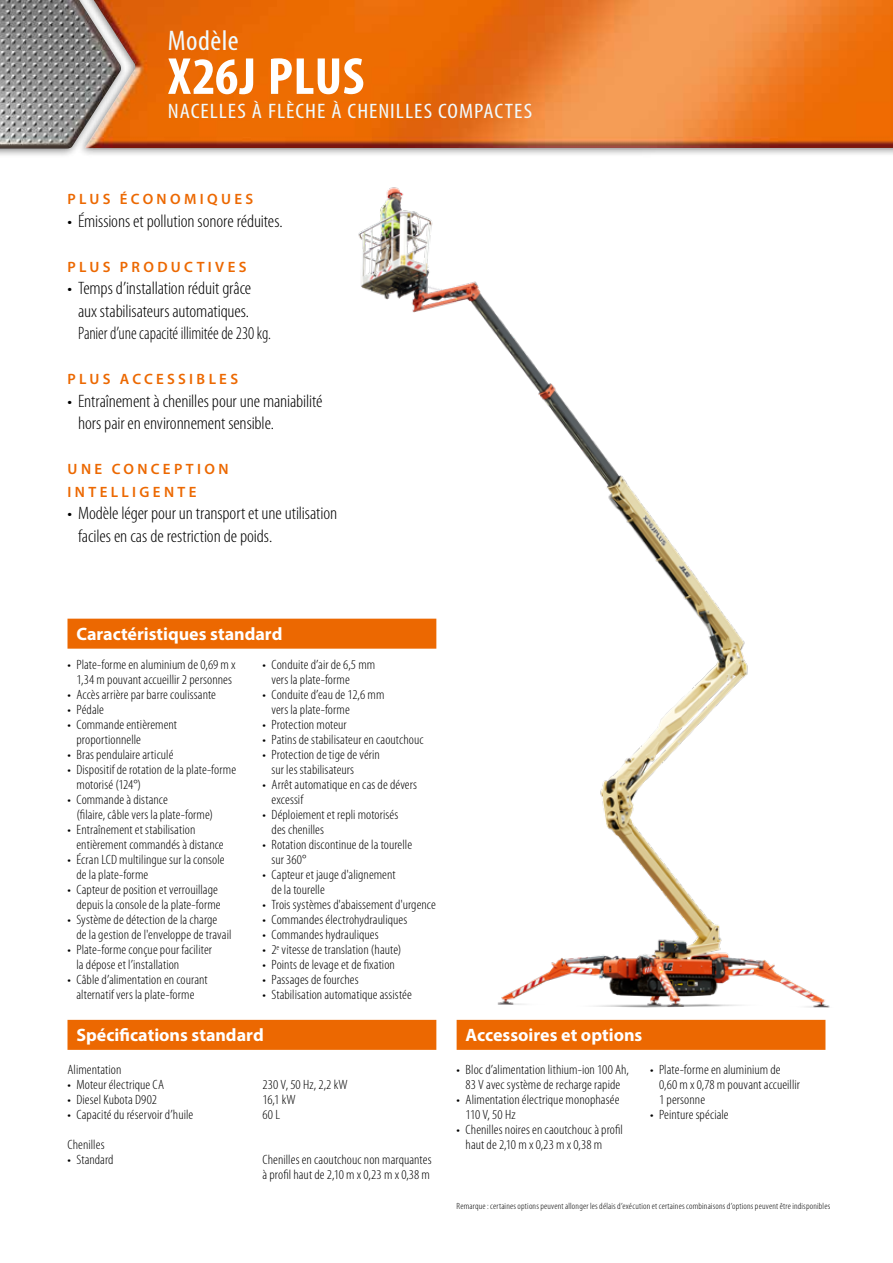
<style>
.page{position:relative;width:893px;height:1263px;background:#fff}
.page>*{position:absolute;margin:0;border:0;box-sizing:border-box;transform-origin:0 0}
.t1{font:700 condensed 52.5px "Myriad Pro";letter-spacing:.01em;color:#fff;scale:1.05 1}
.t2{font:condensed 28.5px "Myriad Pro";letter-spacing:.015em;color:#f0fbff;scale:1.05 1}
.t3{font:condensed 21px "Myriad Pro";letter-spacing:.04em;color:#f0fbff;scale:1.12 1}
.t4{font:300 condensed 18px/22.5px "Myriad Pro";letter-spacing:-.005em;color:#000;scale:1.07 1}
.t5{font:700 18px "Myriad Pro";color:#fff}
.t6{font:600 15px/22.5px "Myriad Pro";letter-spacing:.225em;color:#ec6801}
.t7{font:300 condensed 13.5px/15px "Myriad Pro";letter-spacing:.005em;color:#000;scale:1.07 1}
.t8{font:300 condensed 9px "Myriad Pro";letter-spacing:.02em;color:#000;scale:1.07 1}
</style>
<div class="page">
<img style="left:128px;top:0;width:765px;height:148px">
<div style="left:0;top:0;width:128px;height:158px;background:#000;opacity:.5"></div>
<img style="left:0;top:0;width:121px;height:149px">
<img style="left:280px;top:115px;width:580px;height:935px">
<div style="left:68px;top:1020px;width:368px;height:30px;background:#ec6801"></div>
<div style="left:457px;top:1020px;width:368px;height:30px;background:#ec6801"></div>
<div style="left:68px;top:619px;width:368px;height:30px;background:#ec6801"></div>
<h2 class="t2" style="left:168px;top:24px;width:69px">Modèle</h2>
<h1 class="t1" style="left:168px;top:44px;width:188px">X26J PLUS</h1>
<h3 class="t3" style="left:168px;top:98px;width:327px">NACELLES À FLÈCHE À CHENILLES COMPACTES</h3>
<p class="t6" style="left:68px;top:187px;width:187px">PLUS ÉCONOMIQUES</p>
<h3 class="t4" style="left:68px;top:209px;width:203px">• Émissions et pollution sonore réduites.</h3>
<p class="t6" style="left:68px;top:255px;width:180px">PLUS PRODUCTIVES</p>
<h3 class="t4" style="left:78px;top:277px;width:182px;text-indent:-10px">• Temps d’installation réduit grâce aux stabilisateurs automatiques.<br>Panier d’une capacité illimitée de 230 kg.</h3>
<p class="t6" style="left:68px;top:367px;width:172px">PLUS ACCESSIBLES</p>
<h3 class="t4" style="left:78px;top:389px;width:230px;text-indent:-10px">• Entraînement à chenilles pour une maniabilité hors pair en environnement sensible.</h3>
<p class="t6" style="left:68px;top:457px;width:162px">UNE CONCEPTION<br>INTELLIGENTE</p>
<h3 class="t4" style="left:78px;top:502px;width:244px;text-indent:-10px">• Modèle léger pour un transport et une utilisation faciles en cas de restriction de poids.</h3>
<h3 class="t5" style="left:76px;top:622px;width:207px">Caractéristiques standard</h3>
<p class="t7" style="left:68px;top:657px;width:159px;text-align:center">• Plate-forme en aluminium de 0,69 m x<br>1,34 m pouvant accueillir 2 personnes</p>
<p class="t7" style="left:68px;top:687px;width:140px">• Accès arrière par barre coulissante</p>
<p class="t7" style="left:68px;top:702px;width:36px">• Pédale</p>
<p class="t7" style="left:76px;top:717px;width:95px;text-indent:-9px">• Commande entièrement proportionnelle</p>
<p class="t7" style="left:68px;top:747px;width:101px">• Bras pendulaire articulé</p>
<p class="t7" style="left:76px;top:762px;width:151px;text-indent:-9px">• Dispositif de rotation de la plate-forme motorisé (124°)</p>
<p class="t7" style="left:77px;top:792px;width:129px;text-indent:-9px">• Commande à distance<br>(filaire, câble vers la plate-forme)</p>
<p class="t7" style="left:77px;top:822px;width:139px;text-indent:-9px">• Entraînement et stabilisation entièrement commandés à distance</p>
<p class="t7" style="left:77px;top:852px;width:140px;text-indent:-9px">• Écran LCD multilingue sur la console de la plate-forme</p>
<p class="t7" style="left:68px;top:882px;width:145px;text-align:right">• Capteur de position et verrouillage depuis la console de la plate-forme</p>
<p class="t7" style="left:77px;top:912px;width:146px;text-indent:-9px">• Système de détection de la charge<br>de la gestion de l'enveloppe de travail</p>
<p class="t7" style="left:77px;top:942px;width:128px;text-indent:-9px">• Plate-forme conçue pour faciliter la dépose et l’installation</p>
<p class="t7" style="left:68px;top:972px;width:133px;text-align:center">• Câble d’alimentation en courant alternatif vers la plate-forme</p>
<p class="t7" style="left:272px;top:657px;width:98px;text-indent:-9px">• Conduite d’air de 6,5 mm vers la plate-forme</p>
<p class="t7" style="left:272px;top:687px;width:107px;text-indent:-9px">• Conduite d’eau de 12,6 mm vers la plate-forme</p>
<p class="t7" style="left:263px;top:717px;width:80px">• Protection moteur</p>
<p class="t7" style="left:263px;top:732px;width:152px">• Patins de stabilisateur en caoutchouc</p>
<p class="t7" style="left:272px;top:747px;width:103px;text-indent:-9px">• Protection de tige de vérin sur les stabilisateurs</p>
<p class="t7" style="left:272px;top:777px;width:137px;text-indent:-9px">• Arrêt automatique en cas de dévers excessif</p>
<p class="t7" style="left:272px;top:807px;width:120px;text-indent:-9px">• Déploiement et repli motorisés des chenilles</p>
<p class="t7" style="left:272px;top:837px;width:133px;text-indent:-9px">• Rotation discontinue de la tourelle sur 360°</p>
<p class="t7" style="left:272px;top:867px;width:117px;text-indent:-9px">• Capteur et jauge d'alignement de la tourelle</p>
<p class="t7" style="left:263px;top:897px;width:163px">• Trois systèmes d'abaissement d'urgence</p>
<p class="t7" style="left:263px;top:912px;width:137px">• Commandes électrohydrauliques</p>
<p class="t7" style="left:263px;top:927px;width:110px">• Commandes hydrauliques</p>
<p class="t7" style="left:263px;top:942px;width:131px">• 2<sup>e</sup> vitesse de translation (haute)</p>
<p class="t7" style="left:263px;top:957px;width:125px">• Points de levage et de fixation</p>
<p class="t7" style="left:263px;top:972px;width:91px">• Passages de fourches</p>
<p class="t7" style="left:263px;top:987px;width:141px">• Stabilisation automatique assistée</p>
<h3 class="t5" style="left:76px;top:1023px;width:189px">Spécifications standard</h3>
<h3 class="t5" style="left:466px;top:1023px;width:178px">Accessoires et options</h3>
<p class="t7" style="left:68px;top:1062px;width:52px">Alimentation</p>
<p class="t7" style="left:68px;top:1077px;width:92px">• Moteur électrique CA</p>
<p class="t7" style="left:262px;top:1077px;width:81px">230 V, 50 Hz, 2,2 kW</p>
<p class="t7" style="left:68px;top:1092px;width:85px">• Diesel Kubota D902</p>
<p class="t7" style="left:262px;top:1092px;width:32px">16,1 kW</p>
<p class="t7" style="left:68px;top:1107px;width:119px">• Capacité du réservoir d’huile</p>
<p class="t7" style="left:263px;top:1107px;width:18px">60 L</p>
<p class="t7" style="left:68px;top:1137px;width:36px">Chenilles</p>
<p class="t7" style="left:68px;top:1152px;width:45px">• Standard</p>
<p class="t7" style="left:263px;top:1152px;width:159px">Chenilles en caoutchouc non marquantes à profil haut de 2,10 m x 0,23 m x 0,38 m</p>
<p class="t7" style="left:457px;top:1062px;width:163px;text-align:center">• Bloc d’alimentation lithium-ion 100 Ah,<br>83 V avec système de recharge rapide</p>
<p class="t7" style="left:466px;top:1092px;width:145px;text-indent:-9px">• Alimentation électrique monophasée<br>110 V, 50 Hz</p>
<p class="t7" style="left:466px;top:1122px;width:149px;text-indent:-9px">• Chenilles noires en caoutchouc à profil haut de 2,10 m x 0,23 m x 0,38 m</p>
<p class="t7" style="left:659px;top:1062px;width:133px;text-indent:-9px">• Plate-forme en aluminium de<br>0,60 m x 0,78 m pouvant accueillir<br>1 personne</p>
<p class="t7" style="left:650px;top:1107px;width:75px">• Peinture spéciale</p>
<p class="t8" style="left:457px;top:1201px;width:351px">Remarque : certaines options peuvent allonger les délais d’exécution et certaines combinaisons d’options peuvent être indisponibles</p>
</div>
